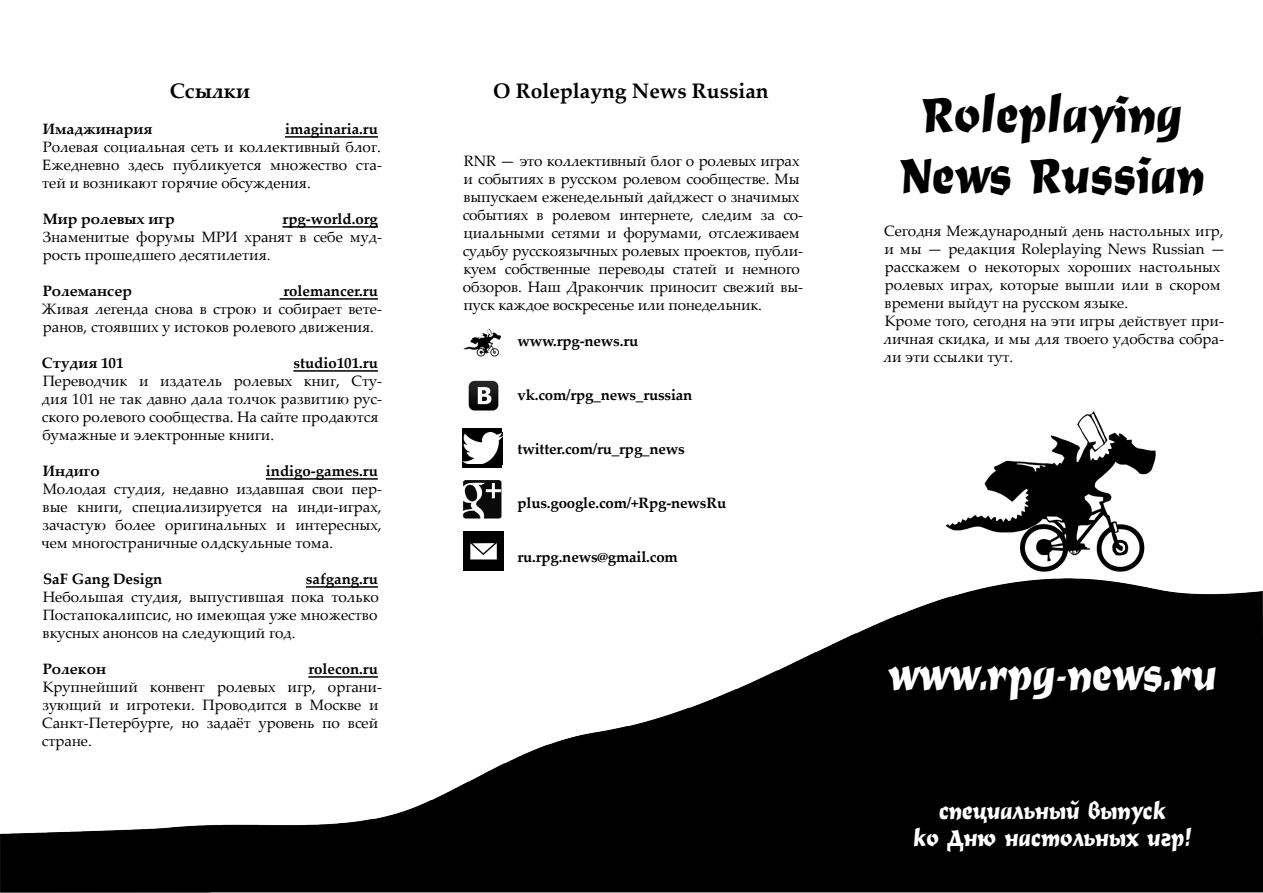
<style>
.page{position:relative;width:1263px;height:893px;background:#fff}
.page>*{position:absolute;margin:0;border:0;box-sizing:border-box;transform-origin:0 0}
.t1{font:50.85px/61.1px "Derby";color:#000;text-align:center;scale:.71 1}
.t2{font:45px "Derby";color:#fff;scale:.71 1}
.t3{font:24px/27px "Derby";color:#fff;text-align:center;scale:.71 1}
.t4{font:700 21px "Palatino Linotype";color:#000}
.t5{font:15px/18px "Palatino Linotype";color:#000}
.t6{font:700 15px "Palatino Linotype";color:#000}
</style>
<div class="page">
<img style="left:945px;top:411px;width:211px;height:168px">
<img style="left:0;top:579px;width:1263px;height:314px">
<img style="left:463px;top:328px;width:38px;height:29px">
<img style="left:468px;top:380px;width:31px;height:31px">
<img style="left:463px;top:432px;width:39px;height:32px">
<hr style="left:463px;top:428px;width:39px;height:4px;background:#000">
<hr style="left:463px;top:464px;width:39px;height:4px;background:#000">
<img style="left:462px;top:481px;width:40px;height:37px">
<img style="left:463px;top:531px;width:40px;height:40px">
<hr style="left:285px;top:136px;width:93px;height:2px;background:#000">
<hr style="left:282px;top:226px;width:96px;height:2px;background:#000">
<hr style="left:280px;top:298px;width:98px;height:2px;background:#000">
<hr style="left:293px;top:370px;width:85px;height:2px;background:#000">
<hr style="left:266px;top:478px;width:112px;height:2px;background:#000">
<hr style="left:306px;top:586px;width:72px;height:2px;background:#000">
<hr style="left:308px;top:676px;width:70px;height:2px;background:#000">
<h3 class="t4" style="left:170px;top:76px;width:82px">Ссылки</h3>
<p class="t6" style="left:43px;top:118px;width:111px">Имаджинария</p>
<p class="t6" style="left:285px;top:118px;width:94px">imaginaria.ru</p>
<p class="t5" style="left:42px;top:137px;width:341px;text-align:justify">Ролевая социальная сеть и коллективный блог.<br>Ежедневно здесь публикуется множество ста&shy;тей и возникают горячие обсуждения.</p>
<p class="t6" style="left:43px;top:208px;width:134px">Мир ролевых игр</p>
<p class="t6" style="left:282px;top:208px;width:97px">rpg-world.org</p>
<p class="t5" style="left:42px;top:227px;width:341px">Знаменитые форумы МРИ хранят в себе муд&shy;рость прошедшего десятилетия.</p>
<p class="t6" style="left:43px;top:280px;width:91px">Ролемансер</p>
<p class="t6" style="left:283px;top:280px;width:96px">rolemancer.ru</p>
<p class="t5" style="left:42px;top:299px;width:342px">Живая легенда снова в строю и собирает вете&shy;ранов, стоявших у истоков ролевого движения.</p>
<p class="t6" style="left:42px;top:352px;width:83px">Студия 101</p>
<p class="t6" style="left:293px;top:352px;width:86px">studio101.ru</p>
<p class="t5" style="left:42px;top:371px;width:342px">Переводчик и издатель ролевых книг, Сту&shy;дия 101 не так давно дала толчок развитию рус&shy;ского ролевого сообщества. На сайте продаются бумажные и электронные книги.</p>
<p class="t6" style="left:43px;top:460px;width:58px">Индиго</p>
<p class="t6" style="left:266px;top:460px;width:114px">indigo-games.ru</p>
<p class="t5" style="left:42px;top:479px;width:342px;text-align:justify">Молодая студия, недавно издавшая свои пер&shy;вые книги, специализируется на инди-играх, зачастую более оригинальных и интересных, чем многостраничные олдскульные тома.</p>
<p class="t6" style="left:43px;top:568px;width:121px">SaF Gang Design</p>
<p class="t6" style="left:306px;top:568px;width:74px">safgang.ru</p>
<p class="t5" style="left:43px;top:587px;width:338px;text-align:justify">Небольшая студия, выпустившая пока только Постапокалипсис, но имеющая уже множество вкусных анонсов на следующий год.</p>
<p class="t6" style="left:43px;top:658px;width:65px">Ролекон</p>
<p class="t6" style="left:308px;top:658px;width:71px">rolecon.ru</p>
<p class="t5" style="left:42px;top:677px;width:342px">Крупнейший конвент ролевых игр, органи&shy;зующий и игротеки. Проводится в Москве и Санкт-Петербурге, но задаёт уровень по всей стране.</p>
<h3 class="t4" style="left:493px;top:76px;width:277px">О Roleplayng News Russian</h3>
<p class="t5" style="left:463px;top:152px;width:342px">RNR — это коллективный блог о ролевых играх и событиях в русском ролевом сообществе. Мы выпускаем еженедельный дайджест о значимых событиях в ролевом интернете, следим за со&shy;циальными сетями и форумами, отслеживаем судьбу русскоязычных ролевых проектов, публи&shy;куем собственные переводы статей и немного обзоров. Наш Дракончик приносит свежий вы&shy;пуск каждое воскресенье или понедельник.</p>
<p class="t6" style="left:517px;top:331px;width:122px">www.rpg-news.ru</p>
<p class="t6" style="left:517px;top:385px;width:176px">vk.com/rpg_news_russian</p>
<p class="t6" style="left:517px;top:439px;width:169px">twitter.com/ru_rpg_news</p>
<p class="t6" style="left:517px;top:493px;width:210px">plus.google.com/+Rpg-newsRu</p>
<p class="t6" style="left:517px;top:547px;width:162px">ru.rpg.news@gmail.com</p>
<h1 class="t1" style="left:900px;top:84px;width:431px">Roleplaying<br>News Russian</h1>
<p class="t5" style="left:883px;top:222px;width:343px">Сегодня Международный день настольных игр, и мы — редакция Roleplaying News Russian — расскажем о некоторых хороших настольных ролевых играх, которые вышли или в скором времени выйдут на русском языке.<br>Кроме того, сегодня на эти игры действует при&shy;личная скидка, и мы для твоего удобства собра&shy;ли эти ссылки тут.</p>
<h2 class="t2" style="left:888px;top:646px;width:465px">www.rpg-news.ru</h2>
<h3 class="t3" style="left:913px;top:797px;width:394px">специальный выпуск<br>ко Дню настольных игр!</h3>
</div>
